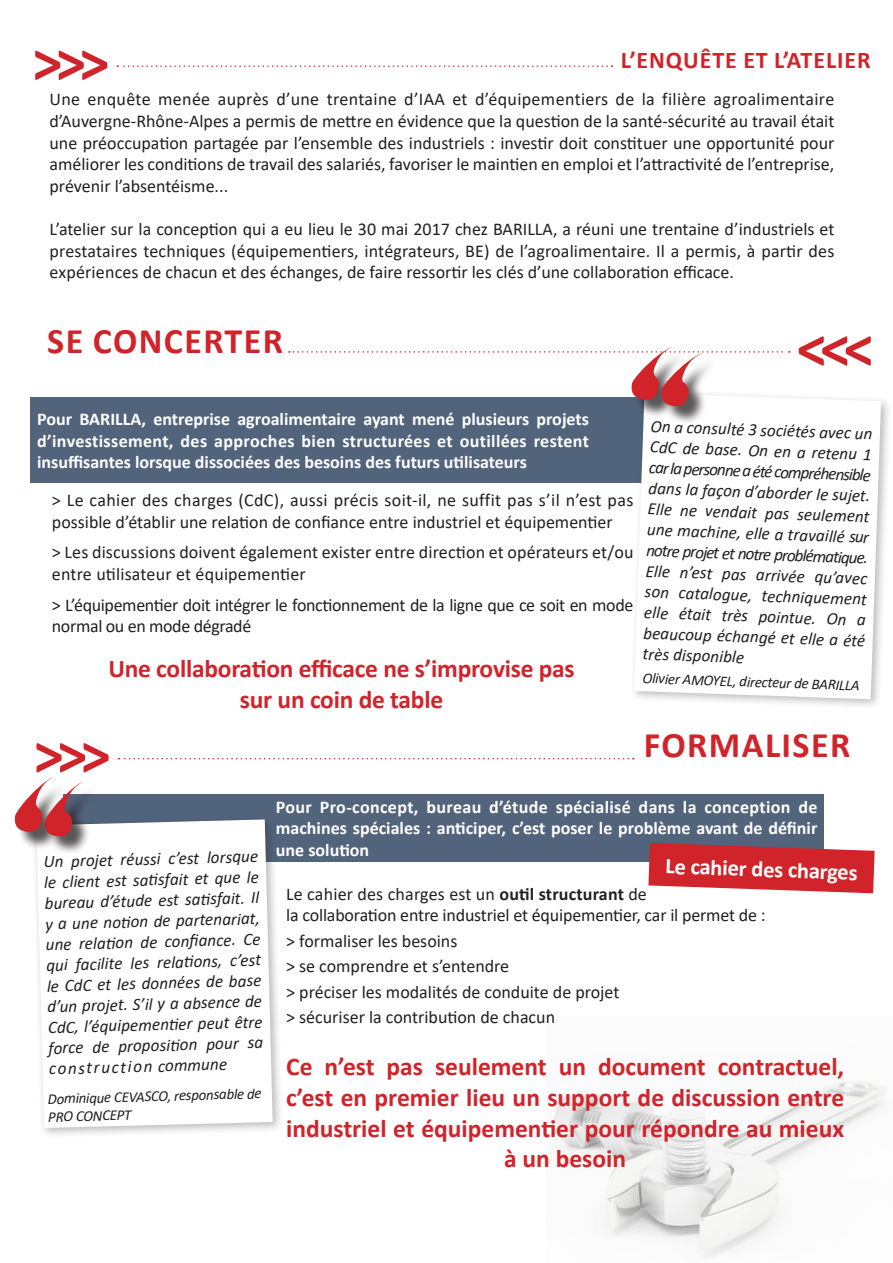
<style>
.page{position:relative;width:893px;height:1263px;background:#fff}
.page>*{position:absolute;margin:0;border:0;box-sizing:border-box;transform-origin:0 0}
.t1{font:700 36px "Calibri";letter-spacing:.04em;color:#d1232a}
.t2{font:700 25.5px/30.6px "Calibri";color:#d1232a;text-align:center}
.t3{font:700 24px "Calibri";letter-spacing:.04em;color:#d1232a}
.t4{font:700 22.5px "Calibri";color:#fff}
.t5{font:18px/21.6px "Calibri";color:#231f20}
.t6{font:700 18px/21.6px "Calibri";color:#fff;text-align:justify}
.t7{font:18px/21.6px "Calibri";letter-spacing:-.02em;color:#231f20}
.t8{font:italic 17.25px/20.7px "Calibri";color:#231f20;text-align:justify}
.t9{font:italic 15px/17.4px "Calibri";color:#231f20}
.s1{font-weight:700}
</style>
<div class="page">
<img style="left:552px;top:1081px;width:333px;height:176px">
<div style="left:63px;top:794px;width:761px;height:67px;background:#52647c"></div>
<svg style="left:648px;top:843px;width:227px;height:50px;background:#cf3e45"></svg>
<div style="left:31px;top:814px;width:253px;height:325px;background:#231f20;opacity:.3"></div>
<svg style="left:36px;top:819px;width:237px;height:309px"></svg>
<div style="left:17px;top:781px;width:83px;height:73px;background:#231f20;opacity:.75"></div>
<svg style="left:14px;top:743px;width:95px;height:94px"></svg>
<svg style="left:119px;top:758px;width:515px;height:1px"></svg>
<svg style="left:799px;top:336px;width:72px;height:30px"></svg>
<div style="left:30px;top:397px;width:707px;height:86px;background:#52647c"></div>
<div style="left:629px;top:388px;width:263px;height:322px;background:#231f20;opacity:.3"></div>
<svg style="left:634px;top:393px;width:247px;height:306px"></svg>
<div style="left:634px;top:350px;width:84px;height:75px;background:#231f20;opacity:.75"></div>
<svg style="left:289px;top:347px;width:501px;height:61px"></svg>
<svg style="left:35px;top:51px;width:72px;height:29px"></svg>
<svg style="left:117px;top:65px;width:496px;height:2px"></svg>
<h3 class="t3" style="left:621px;top:43px;width:251px">L’ENQUÊTE ET L’ATELIER</h3>
<p class="t5" style="left:50px;top:88px;width:786px;text-align:justify">Une enquête menée auprès d’une trentaine d’IAA et d’équipementiers de la filière agroalimentaire d’Auvergne-Rhône-Alpes a permis de mettre en évidence que la question de la santé-sécurité au travail était une préoccupation partagée par l’ensemble des industriels : investir doit constituer une opportunité pour améliorer les conditions de travail des salariés, favoriser le maintien en emploi et l’attractivité de l’entreprise, prévenir l’absentéisme...</p>
<p class="t5" style="left:50px;top:218px;width:786px;text-align:justify">L’atelier sur la conception qui a eu lieu le 30 mai 2017 chez BARILLA, a réuni une trentaine d’industriels et prestataires techniques (équipementiers, intégrateurs, BE) de l’agroalimentaire. Il a permis, à partir des expériences de chacun et des échanges, de faire ressortir les clés d’une collaboration efficace.</p>
<h1 class="t1" style="left:47px;top:315px;width:237px">SE CONCERTER</h1>
<p class="t6" style="left:37px;top:408px;width:553px">Pour BARILLA, entreprise agroalimentaire ayant mené plusieurs projets d’investissement, des approches bien structurées et outillées restent insuffisantes lorsque dissociées des besoins des futurs utilisateurs</p>
<p class="t8" style="left:651px;top:415px;width:224px;rotate:2deg">On a consulté 3 sociétés avec un CdC de base. On en a retenu 1 car la personne a été compréhensible dans la façon d’aborder le sujet.<br>Elle ne vendait pas seulement une machine, elle a travaillé sur notre projet et notre problématique.<br>Elle n’est pas arrivée qu’avec son catalogue, techniquement elle était très pointue. On a beaucoup échangé et elle a été très disponible</p>
<p class="t5" style="left:52px;top:489px;width:583px">&gt; Le cahier des charges (CdC), aussi précis soit-il, ne suffit pas s’il n’est pas possible d’établir une relation de confiance entre industriel et équipementier</p>
<p class="t5" style="left:52px;top:541px;width:583px">&gt; Les discussions doivent également exister entre direction et opérateurs et/ou entre utilisateur et équipementier</p>
<p class="t7" style="left:52px;top:593px;width:583px">&gt; L’équipementier doit intégrer le fonctionnement de la ligne que ce soit en mode normal ou en mode dégradé</p>
<h2 class="t2" style="left:108px;top:653px;width:468px">Une collaboration efficace ne s’improvise pas</h2>
<p class="t9" style="left:643px;top:669px;width:219px;rotate:2deg">Olivier AMOYEL, directeur de BARILLA</p>
<h2 class="t2" style="left:240px;top:684px;width:205px">sur un coin de table</h2>
<h1 class="t1" style="left:644px;top:720px;width:208px">FORMALISER</h1>
<p class="t8" style="left:43px;top:850px;width:218px;rotate:-1deg">Un projet réussi c’est lorsque le client est sati sfait et que le bureau d’étude est sati sfait. Il y a une noti on de partenariat, une relati on de confi ance. Ce qui facilite les relati ons, c’est le CdC et les données de base d’un projet. S’il y a absence de CdC, l’équipementi er peut être force de propositi on pour sa construction commune</p>
<p class="t9" style="left:47px;top:1090px;width:216px;rotate:-2deg">Dominique CEVASCO, responsable de<br>PRO CONCEPT</p>
<p class="t6" style="left:276px;top:796px;width:543px">Pour Pro-concept, bureau d’étude spécialisé dans la conception de machines spéciales : anticiper, c’est poser le problème avant de définir une solution</p>
<p class="t4" style="left:666px;top:850px;width:194px;rotate:2deg">Le cahier des charges</p>
<p class="t5" style="left:286px;top:882px;width:481px">Le cahier des charges est un <span class="s1">outil structurant</span> de<br>la collaboration entre industriel et équipementier, car il permet de :</p>
<p class="t5" style="left:286px;top:927px;width:335px;line-height:25.5px">&gt; formaliser les besoins<br>&gt; se comprendre et s’entendre<br>&gt; préciser les modalités de conduite de projet &gt; sécuriser la contribution de chacun</p>
<h2 class="t2" style="left:286px;top:1051px;width:559px">Ce n’est pas seulement un document contractuel, c’est en premier lieu un support de discussion entre industriel et équipementier pour répondre au mieux à un besoin</h2>
</div>
